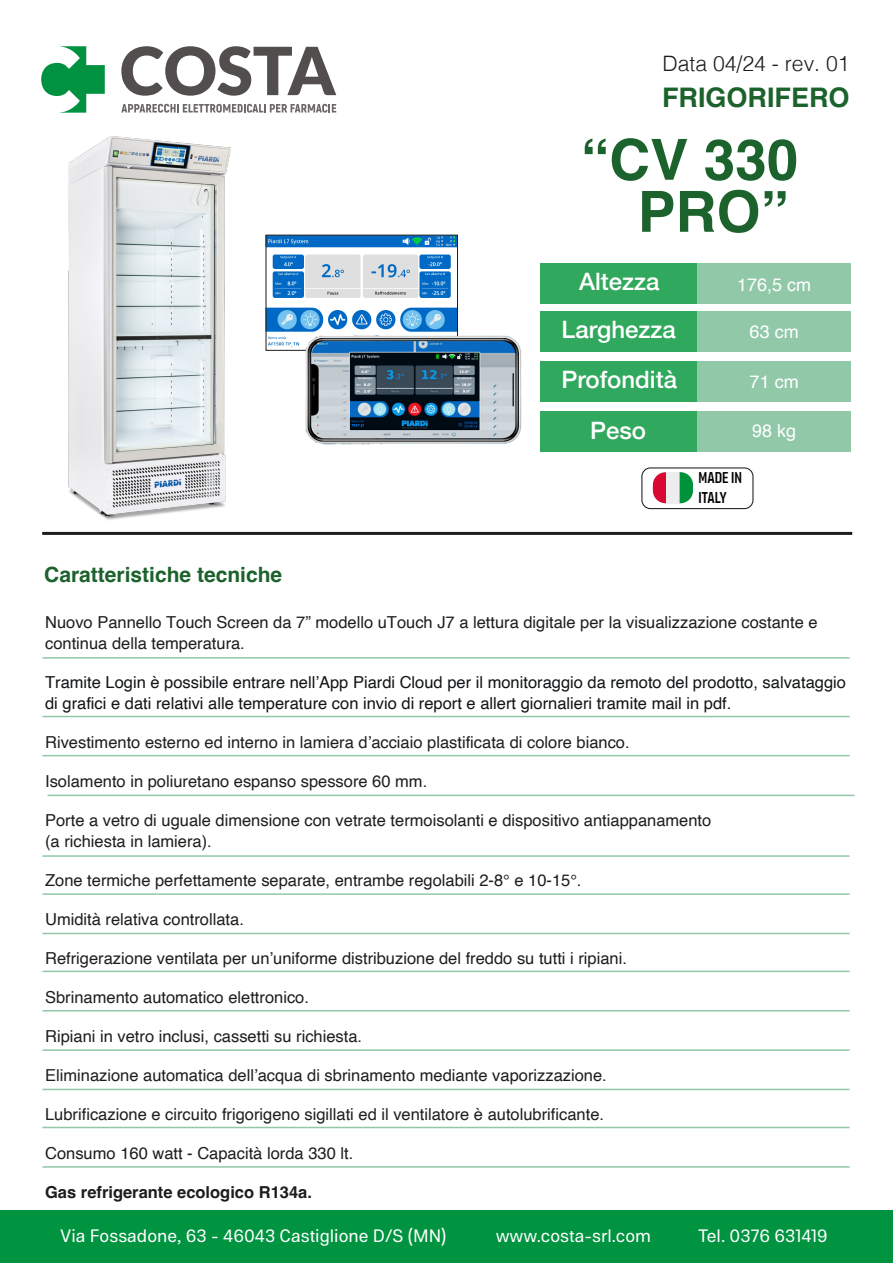
<style>
.page{position:relative;width:893px;height:1263px;background:#fff}
.page>*{position:absolute;margin:0;border:0;box-sizing:border-box;transform-origin:0 0}
.t1{font:700 56.7px/52.1px "Helvetica";color:#1c622c;text-align:right}
.t2{font:700 27px "Helvetica";color:#1c622c}
.t3{font:500 24px/49.9px "Helvetica Neue";color:#fff}
.t4{font:300 21.3px "Helvetica";color:#1d1d1b}
.t5{font:700 21px "Helvetica";color:#1c622c}
.t6{font:18px "Referenz Grotesk";color:#fff}
.t7{font:18px "Helvetica";color:#fff}
.t8{font:16.5px/21px "Helvetica";color:#1e1e1c}
.t9{font:16.5px/21px "Helvetica";color:#111416}
.t10{font:16.5px "Helvetica";color:#1d1d1b}
.t11{font:700 16.5px "Helvetica";color:#1d1d1b}
.t12{font:15.9px/19px "Organetto Regular Ultra Cnd";color:#010000}
.s1{color:#1f1f1d}
</style>
<div class="page">
<svg style="left:41px;top:46px;width:64px;height:67px"></svg>
<svg style="left:121px;top:46px;width:215px;height:50px"></svg>
<svg style="left:121px;top:104px;width:215px;height:9px"></svg>
<div style="left:0;top:1210px;width:893px;height:53px;background:#009440"></div>
<div style="left:540px;top:263px;width:157px;height:40px;background:#30a85d"></div>
<div style="left:540px;top:311px;width:157px;height:40px;background:#30a85d"></div>
<div style="left:540px;top:361px;width:157px;height:40px;background:#30a85d"></div>
<div style="left:540px;top:411px;width:157px;height:40px;background:#30a85d"></div>
<div style="left:697px;top:263px;width:154px;height:40px;background:#90c8a8"></div>
<div style="left:697px;top:311px;width:154px;height:40px;background:#90c8a8"></div>
<div style="left:697px;top:411px;width:154px;height:40px;background:#90c8a8"></div>
<div style="left:697px;top:361px;width:154px;height:40px;background:#90c8a8"></div>
<hr style="left:42px;top:532px;width:810px;height:3px;background:#1d1d1b">
<hr style="left:42px;top:657px;width:808px;height:2px;background:#90c8a8">
<hr style="left:42px;top:716px;width:808px;height:1px;background:#90c8a8">
<hr style="left:42px;top:755px;width:808px;height:1px;background:#90c8a8">
<hr style="left:48px;top:795px;width:807px;height:1px;background:#90c8a8">
<hr style="left:42px;top:855px;width:808px;height:2px;background:#90c8a8">
<hr style="left:42px;top:893px;width:808px;height:2px;background:#90c8a8">
<hr style="left:42px;top:933px;width:808px;height:1px;background:#90c8a8">
<hr style="left:42px;top:971px;width:808px;height:1px;background:#90c8a8">
<hr style="left:42px;top:1010px;width:808px;height:1px;background:#90c8a8">
<hr style="left:42px;top:1049px;width:808px;height:2px;background:#90c8a8">
<hr style="left:42px;top:1089px;width:808px;height:1px;background:#90c8a8">
<hr style="left:42px;top:1127px;width:808px;height:1px;background:#90c8a8">
<hr style="left:42px;top:1166px;width:808px;height:2px;background:#90c8a8">
<img style="left:265px;top:235px;width:191px;height:115px">
<img style="left:296px;top:322px;width:226px;height:123px">
<img style="left:68px;top:136px;width:163px;height:384px">
<svg style="left:653px;top:472px;width:13px;height:31px"></svg>
<div style="left:666px;top:472px;width:14px;height:31px;background:#ededed"></div>
<svg style="left:680px;top:472px;width:13px;height:31px"></svg>
<div style="left:641px;top:467px;width:112px;height:42px;border:1px solid #1d1e1c;border-radius:8px"></div>
<p class="t4" style="left:662px;top:45px;width:189px">Data 04/24 - rev. 01</p>
<h2 class="t2" style="left:662px;top:81px;width:189px">FRIGORIFERO</h2>
<h1 class="t1" style="left:581px;top:140px;width:219px">“CV 330<br>PRO”</h1>
<p class="t5" style="left:44px;top:562px;width:240px">Caratteristiche tecniche</p>
<h3 class="t3" style="left:579px;top:255px;width:82px">Altezza</h3>
<h3 class="t3" style="left:561px;top:303px;width:117px">Larghezza<br>Profondità</h3>
<h3 class="t3" style="left:590px;top:403px;width:58px">Peso</h3>
<p class="t7" style="left:737px;top:270px;width:76px">176,5 cm</p>
<p class="t7" style="left:750px;top:318px;width:51px">63 cm</p>
<p class="t7" style="left:750px;top:367px;width:51px">71 cm</p>
<p class="t7" style="left:752px;top:417px;width:46px">98 kg</p>
<p class="t12" style="left:699px;top:468px;width:45px">MADE IN<br>ITALY</p>
<p class="t8" style="left:45px;top:612px;width:774px">Nuovo Pannello Touch Screen da 7” modello uTouch J7 a lettura digitale per la visualizzazione costante e continua della temperatura.</p>
<p class="t9" style="left:45px;top:672px;width:802px">Tramite Login è possibile entrare nell’App Piardi Cloud per il monitoraggio da remoto del prodotto, salvataggio di grafici e dati relativi alle temperature con invio di report e allert giornalieri tramite mail in pdf.</p>
<p class="t8" style="left:45px;top:732px;width:586px">Rivestimento esterno ed interno in lamiera d’acciaio plastificata di colore bianco.</p>
<p class="t8" style="left:45px;top:771px;width:384px">Isolamento in poliuretano espanso spessore 60 mm.</p>
<p class="t8" style="left:45px;top:810px;width:668px">Porte a vetro di uguale dimensione con vetrate termoisolanti e dispositivo antiappanamento (a richiesta in lamiera).</p>
<p class="t8" style="left:45px;top:870px;width:538px">Zone termiche perfettamente separate, entrambe regolabili 2-8° e 10-15°.</p>
<p class="t8" style="left:45px;top:909px;width:200px">Umidità relativa controllata.</p>
<p class="t8" style="left:45px;top:948px;width:583px">Refrigerazione ventilata per un’uniforme distribuzione del freddo su tutti i ripiani.</p>
<p class="t8" style="left:45px;top:987px;width:265px">Sbrinamento automatico elettronico.</p>
<p class="t8" style="left:45px;top:1026px;width:318px">Ripiani in vetro inclusi, cassetti su richiesta.</p>
<p class="t8" style="left:45px;top:1065px;width:563px">Eliminazione automatica dell’acqua di sbrinamento mediante vaporizzazione.</p>
<p class="t8" style="left:45px;top:1104px;width:560px">Lubrificazione e <span class="s1">circuito</span> frigorigeno sigillati ed il ventilatore è autolubrificante.</p>
<p class="t10" style="left:45px;top:1140px;width:310px">Consumo 160 watt - Capacità lorda 330 lt.</p>
<p class="t11" style="left:45px;top:1182px;width:268px">Gas refrigerante ecologico R134a.</p>
<p class="t6" style="left:60px;top:1224px;width:388px">Via Fossadone, 63 - 46043 Castiglione D/S (MN)</p>
<p class="t6" style="left:496px;top:1224px;width:157px">www.costa-srl.com</p>
<p class="t6" style="left:698px;top:1224px;width:131px">Tel. 0376 631419</p>
</div>
